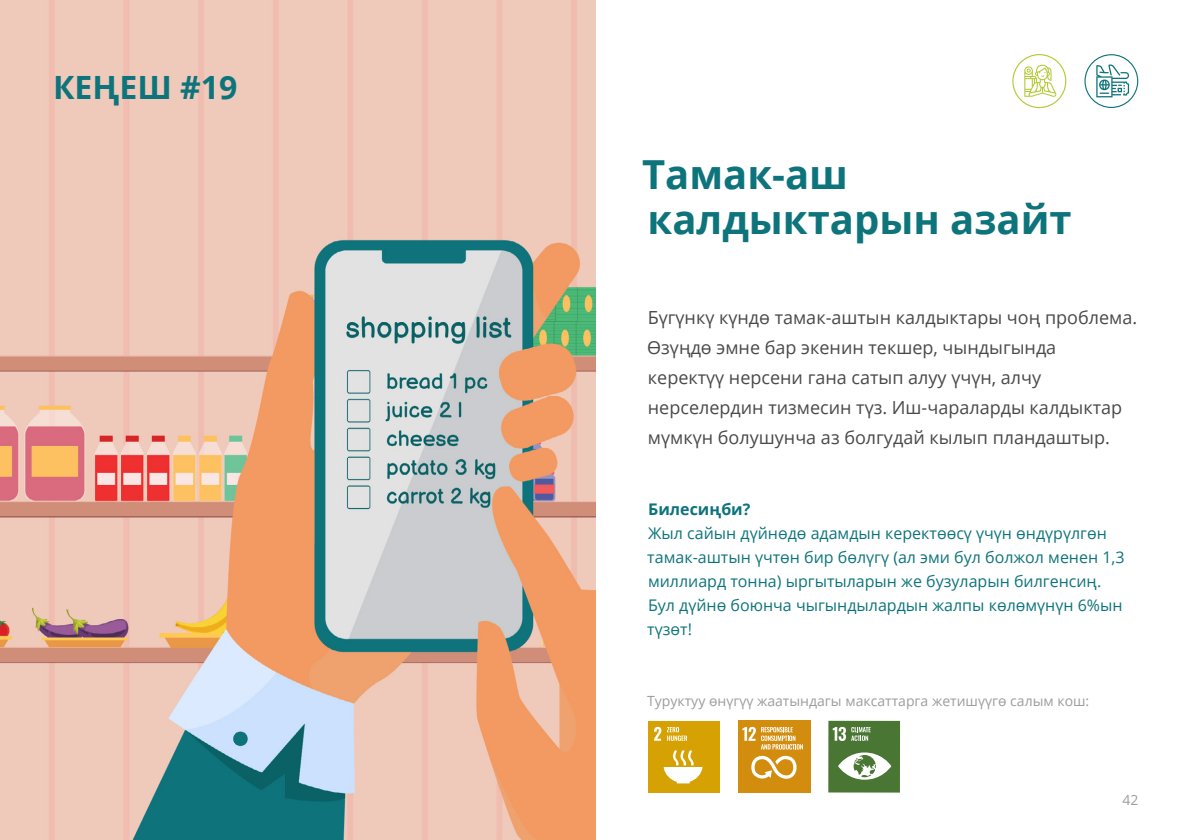
<style>
.page{position:relative;width:1191px;height:840px;background:#fff}
.page>*{position:absolute;margin:0;border:0;box-sizing:border-box;transform-origin:0 0}
.t1{font:700 40px/45px "Open Sans";color:#0e747c}
.t2{font:700 32px "Open Sans";color:#0e747c}
.t3{font:18px/30px "Open Sans";color:#494949}
.t4{font:16px/24px "Open Sans";color:#0e747c}
.t5{font:700 16px "Open Sans";color:#0e747c}
.t6{font:14px "Open Sans";color:#9d9d9d}
</style>
<div class="page">
<img style="left:0;top:0;width:595px;height:839px">
<div style="left:828px;top:720px;width:72px;height:72px;background:#4a7634"></div>
<svg style="left:832px;top:726px;width:38px;height:14px"></svg>
<svg style="left:838px;top:752px;width:53px;height:27px"></svg>
<div style="left:648px;top:720px;width:72px;height:72px;background:#d6a102"></div>
<svg style="left:654px;top:726px;width:7px;height:14px"></svg>
<svg style="left:667px;top:727px;width:20px;height:13px"></svg>
<svg style="left:663px;top:750px;width:39px;height:33px"></svg>
<div style="left:738px;top:720px;width:72px;height:72px;background:#d28d0e"></div>
<svg style="left:742px;top:726px;width:61px;height:23px"></svg>
<svg style="left:751px;top:755px;width:45px;height:24px"></svg>
<svg style="left:1084px;top:54px;width:54px;height:54px"></svg>
<svg style="left:1012px;top:54px;width:54px;height:54px"></svg>
<h2 class="t2" style="left:53px;top:65px;width:186px">КЕҢЕШ #19</h2>
<h1 class="t1" style="left:642px;top:151px;width:431px">Тамак-аш калдыктарын азайт</h1>
<p class="t3" style="left:647px;top:302px;width:491px">Бүгүнкү күндө тамак-аштын калдыктары чоң проблема.<br>Өзүңдө эмне бар экенин текшер, чындыгында<br>керектүү нерсени гана сатып алуу үчүн, алчу нерселердин тизмесин түз. Иш-чараларды калдыктар мүмкүн болушунча аз болгудай кылып пландаштыр.</p>
<p class="t5" style="left:648px;top:497px;width:104px">Билесиңби?</p>
<p class="t4" style="left:647px;top:520px;width:479px">Жыл сайын дүйнөдө адамдын керектөөсү үчүн өндүрүлгөн тамак-аштын үчтөн бир бөлүгү (ал эми бул болжол менен 1,3 миллиард тонна) ыргытыларын же бузуларын билгенсиң.<br>Бул дүйнө боюнча чыгындылардын жалпы көлөмүнүн 6%ын түзөт!</p>
<p class="t6" style="left:647px;top:690px;width:444px">Туруктуу өнүгүү жаатындагы максаттарга жетишүүгө салым кош:</p>
<p class="t6" style="left:1122px;top:789px;width:18px">42</p>
</div>
